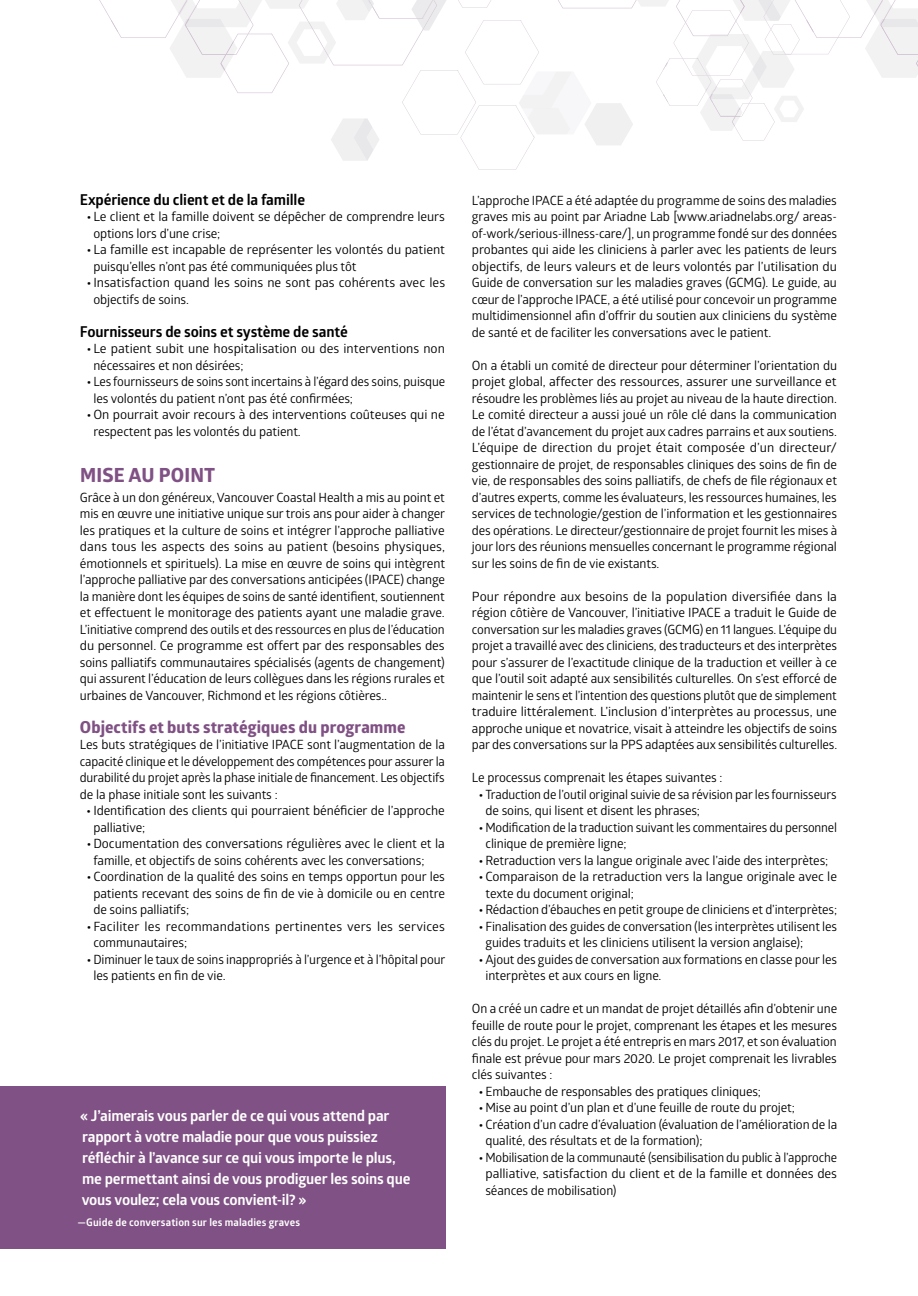
<style>
.page{position:relative;width:918px;height:1296px;background:#fff}
.page>*{position:absolute;margin:0;border:0;box-sizing:border-box;transform-origin:0 0}
.t1{font:700 19.5px "Globerx";letter-spacing:.01em;color:#805184}
.t2{font:700 16.5px "Globerx";letter-spacing:.005em;color:#805184}
.t3{font:700 15px/21px "Glober";letter-spacing:-.015em;color:#fff}
.t4{font:700 15px "Glober";letter-spacing:-.01em;color:#000}
.t5{font:12.75px/16.5px "Glober";letter-spacing:-.01em;color:#000}
.t6{font:12.75px/16.5px "Glober";letter-spacing:.01em;color:#000}
.t7{font:700 10.5px "Glober";letter-spacing:.01em;color:#fff}
.s1{font-weight:700}
</style>
<div class="page">
<svg style="left:99px;top:0;width:819px;height:170px"></svg>
<div style="left:0;top:1086px;width:445px;height:163px;background:#805184"></div>
<p class="t4" style="left:80px;top:189px;width:227px">Expérience du client et de la famille</p>
<p class="t5" style="left:93px;top:208px;width:353px;text-indent:-7px"><span class="s1">•</span> Le client et la famille doivent se dépêcher de comprendre leurs options lors d’une crise;</p>
<p class="t5" style="left:93px;top:241px;width:353px;text-indent:-7px"><span class="s1">•</span> La famille est incapable de représenter les volontés du patient puisqu’elles n’ont pas été communiquées plus tôt</p>
<p class="t5" style="left:93px;top:274px;width:353px;text-indent:-7px"><span class="s1">•</span> Insatisfaction quand les soins ne sont pas cohérents avec les objectifs de soins.</p>
<p class="t4" style="left:80px;top:321px;width:269px">Fournisseurs de soins et système de santé</p>
<p class="t5" style="left:93px;top:340px;width:353px;text-indent:-7px"><span class="s1">•</span> Le patient subit une hospitalisation ou des interventions non nécessaires et non désirées;</p>
<p class="t5" style="left:93px;top:373px;width:353px;text-indent:-7px"><span class="s1">•</span> Les fournisseurs de soins sont incertains à l’égard des soins, puisque les volontés du patient n’ont pas été confirmées;</p>
<p class="t5" style="left:93px;top:406px;width:353px;text-indent:-7px"><span class="s1">•</span> On pourrait avoir recours à des interventions coûteuses qui ne respectent pas les volontés du patient.</p>
<h1 class="t1" style="left:80px;top:461px;width:137px">MISE AU POINT</h1>
<p class="t5" style="left:80px;top:488px;width:367px;text-align:justify">Grâce à un don généreux, Vancouver Coastal Health a mis au point et mis en œuvre une initiative unique sur trois ans pour aider à changer les pratiques et la culture de soins et intégrer l’approche palliative dans tous les aspects des soins au patient (besoins physiques, émotionnels et spirituels). La mise en œuvre de soins qui intègrent l’approche palliative par des conversations anticipées (IPACE) change la manière dont les équipes de soins de santé identifient, soutiennent et effectuent le monitorage des patients ayant une maladie grave.<br>L’initiative comprend des outils et des ressources en plus de l’éducation du personnel. Ce programme est offert par des responsables des soins palliatifs communautaires spécialisés (agents de changement) qui assurent l’éducation de leurs collègues dans les régions rurales et urbaines de Vancouver, Richmond et les régions côtières..</p>
<p class="t2" style="left:80px;top:715px;width:327px">Objectifs et buts stratégiques du programme</p>
<p class="t5" style="left:80px;top:736px;width:367px;text-align:justify">Les buts stratégiques de l’initiative IPACE sont l’augmentation de la capacité clinique et le développement des compétences pour assurer la durabilité du projet après la phase initiale de financement. Les objectifs de la phase initiale sont les suivants :</p>
<p class="t5" style="left:93px;top:802px;width:353px;text-indent:-7px"><span class="s1">•</span> Identification des clients qui pourraient bénéficier de l’approche palliative;</p>
<p class="t5" style="left:93px;top:835px;width:353px;text-indent:-7px"><span class="s1">•</span> Documentation des conversations régulières avec le client et la famille, et objectifs de soins cohérents avec les conversations;</p>
<p class="t5" style="left:93px;top:868px;width:353px;text-align:justify;text-indent:-7px"><span class="s1">•</span> Coordination de la qualité des soins en temps opportun pour les patients recevant des soins de fin de vie à domicile ou en centre de soins palliatifs;</p>
<p class="t6" style="left:93px;top:917px;width:353px;text-indent:-7px"><span class="s1">•</span> Faciliter les recommandations pertinentes vers les services communautaires;</p>
<p class="t5" style="left:93px;top:950px;width:354px;text-indent:-7px"><span class="s1">•</span> Diminuer le taux de soins inappropriés à l’urgence et à l’hôpital pour les patients en fin de vie.</p>
<p class="t3" style="left:80px;top:1105px;width:332px">« J’aimerais vous parler de ce qui vous attend par rapport à votre maladie pour que vous puissiez réfléchir à l’avance sur ce qui vous importe le plus, me permettant ainsi de vous prodiguer les soins que vous voulez; cela vous convient-il? »</p>
<p class="t7" style="left:77px;top:1215px;width:224px">—Guide de conversation sur les maladies graves</p>
<p class="t5" style="left:472px;top:191px;width:367px;text-align:justify">L’approche IPACE a été adaptée du programme de soins des maladies graves mis au point par Ariadne Lab [www.ariadnelabs.org/ areas&shy;of-work/serious-illness-care/], un programme fondé sur des données probantes qui aide les cliniciens à parler avec les patients de leurs objectifs, de leurs valeurs et de leurs volontés par l’utilisation du Guide de conversation sur les maladies graves (GCMG). Le guide, au cœur de l’approche IPACE, a été utilisé pour concevoir un programme multidimensionnel afin d’offrir du soutien aux cliniciens du système de santé et de faciliter les conversations avec le patient.</p>
<p class="t5" style="left:472px;top:356px;width:367px;text-align:justify">On a établi un comité de directeur pour déterminer l’orientation du projet global, affecter des ressources, assurer une surveillance et résoudre les problèmes liés au projet au niveau de la haute direction.<br>Le comité directeur a aussi joué un rôle clé dans la communication de l’état d’avancement du projet aux cadres parrains et aux soutiens.<br>L’équipe de direction du projet était composée d’un directeur/ gestionnaire de projet, de responsables cliniques des soins de fin de vie, de responsables des soins palliatifs, de chefs de file régionaux et d’autres experts, comme les évaluateurs, les ressources humaines, les services de technologie/gestion de l’information et les gestionnaires des opérations. Le directeur/gestionnaire de projet fournit les mises à jour lors des réunions mensuelles concernant le programme régional sur les soins de fin de vie existants.</p>
<p class="t5" style="left:472px;top:587px;width:367px;text-align:justify">Pour répondre aux besoins de la population diversifiée dans la région côtière de Vancouver, l’initiative IPACE a traduit le Guide de conversation sur les maladies graves (GCMG) en 11 langues. L’équipe du projet a travaillé avec des cliniciens, des traducteurs et des interprètes pour s’assurer de l’exactitude clinique de la traduction et veiller à ce que l’outil soit adapté aux sensibilités culturelles. On s’est efforcé de maintenir le sens et l’intention des questions plutôt que de simplement traduire littéralement. L’inclusion d’interprètes au processus, une approche unique et novatrice, visait à atteindre les objectifs de soins par des conversations sur la PPS adaptées aux sensibilités culturelles.</p>
<p class="t5" style="left:472px;top:769px;width:252px">Le processus comprenait les étapes suivantes :</p>
<p class="t5" style="left:485px;top:785px;width:353px;text-indent:-7px"><span class="s1">•</span> Traduction de l’outil original suivie de sa révision par les fournisseurs de soins, qui lisent et disent les phrases;</p>
<p class="t5" style="left:485px;top:818px;width:353px;text-indent:-7px"><span class="s1">•</span> Modification de la traduction suivant les commentaires du personnel clinique de première ligne;</p>
<p class="t5" style="left:479px;top:851px;width:351px"><span class="s1">•</span> Retraduction vers la langue originale avec l’aide des interprètes;</p>
<p class="t5" style="left:485px;top:868px;width:353px;text-indent:-7px"><span class="s1">•</span> Comparaison de la retraduction vers la langue originale avec le texte du document original;</p>
<p class="t5" style="left:479px;top:901px;width:360px"><span class="s1">•</span> Rédaction d’ébauches en petit groupe de cliniciens et d’interprètes;</p>
<p class="t5" style="left:485px;top:917px;width:353px;text-indent:-7px"><span class="s1">•</span> Finalisation des guides de conversation (les interprètes utilisent les guides traduits et les cliniciens utilisent la version anglaise);</p>
<p class="t5" style="left:485px;top:950px;width:353px;text-indent:-7px"><span class="s1">•</span> Ajout des guides de conversation aux formations en classe pour les interprètes et aux cours en ligne.</p>
<p class="t5" style="left:472px;top:1000px;width:367px;text-align:justify">On a créé un cadre et un mandat de projet détaillés afin d’obtenir une feuille de route pour le projet, comprenant les étapes et les mesures clés du projet. Le projet a été entrepris en mars 2017, et son évaluation finale est prévue pour mars 2020. Le projet comprenait les livrables clés suivantes :</p>
<p class="t5" style="left:479px;top:1082px;width:284px"><span class="s1">•</span> Embauche de responsables des pratiques cliniques;</p>
<p class="t5" style="left:479px;top:1099px;width:318px"><span class="s1">•</span> Mise au point d’un plan et d’une feuille de route du projet;</p>
<p class="t5" style="left:485px;top:1115px;width:353px;text-indent:-7px"><span class="s1">•</span> Création d’un cadre d’évaluation (évaluation de l’amélioration de la qualité, des résultats et de la formation);</p>
<p class="t5" style="left:485px;top:1148px;width:353px;text-align:justify;text-indent:-7px"><span class="s1">•</span> Mobilisation de la communauté (sensibilisation du public à l’approche palliative, satisfaction du client et de la famille et données des séances de mobilisation)</p>
</div>
